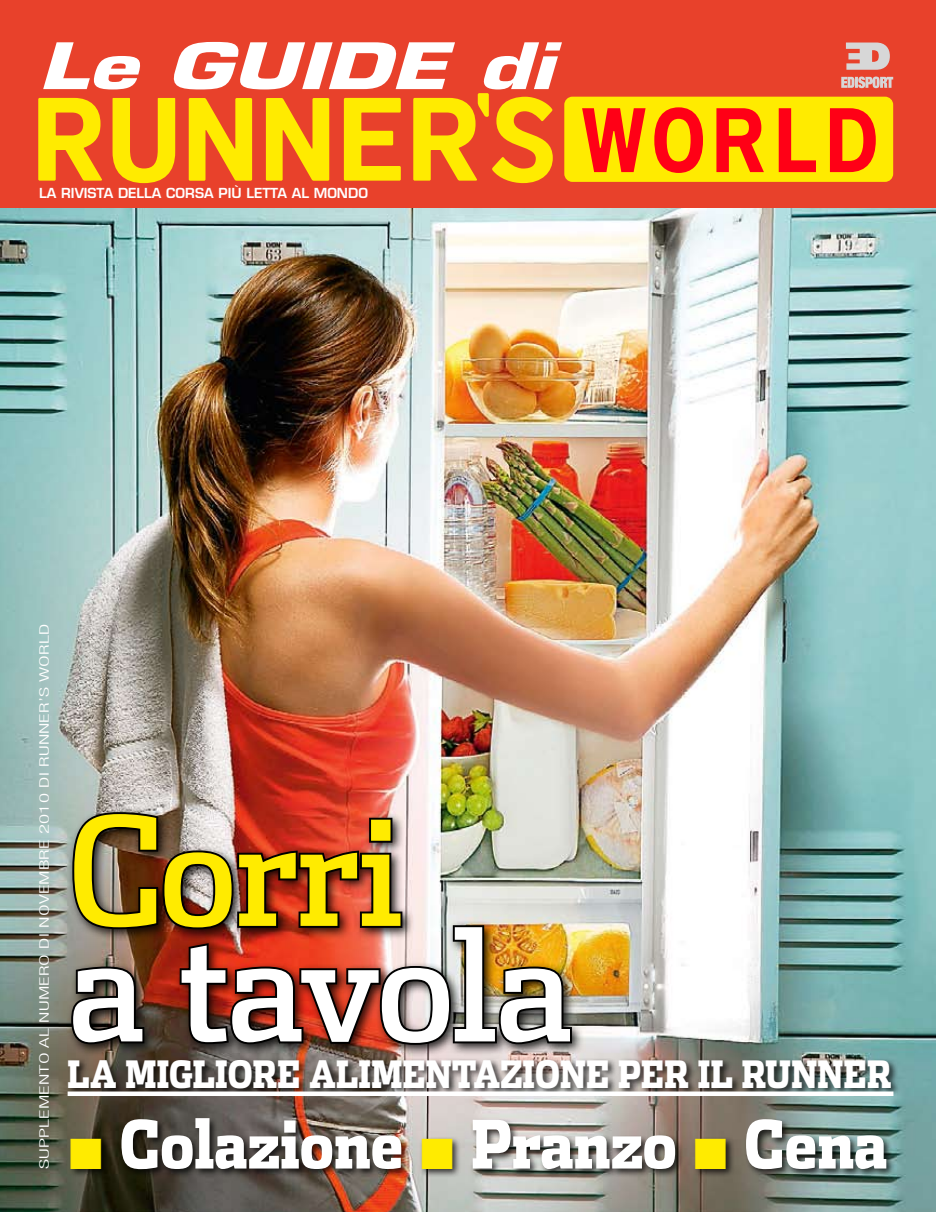
<style>
.page{position:relative;width:936px;height:1212px;background:#fff}
.page>*{position:absolute;margin:0;border:0;box-sizing:border-box;transform-origin:0 0}
.t1{font:151.5px "Dispatch Cond RW";letter-spacing:-.03em;color:#fff;scale:1.06 1}
.t2{font:151.5px "Dispatch Cond RW";letter-spacing:-.02em;color:#ffeb00;scale:1.06 1}
.t3{font:900 66.15px "Dispatch RW";letter-spacing:-.01em;color:#fff;scale:.8 1}
.t4{font:italic 700 62.4px "Eurostile";color:#fff;scale:1.36 1}
.t5{font:900 37.5px "Dispatch RW";letter-spacing:-.01em;color:#fff;scale:.8 1}
.t6{font:600 13.5px "Eurostile";color:#fff}
.t7{font:300 condensed 13.05px "Helvetica Neue";letter-spacing:.01em;color:#fff;scale:1.6 1}
</style>
<div class="page">
<img style="left:1px;top:208px;width:934px;height:1004px">
<div style="left:0;top:0;width:935px;height:208px;background:#e8412b"></div>
<svg style="left:841px;top:43px;width:52px;height:45px"></svg>
<div style="left:68px;top:1115px;width:827px;height:63px;background:#000;opacity:.75"></div>
<div style="left:66px;top:1057px;width:834px;height:40px;background:#000;opacity:.75"></div>
<svg style="left:38px;top:98px;width:64px;height:83px"></svg>
<svg style="left:112px;top:98px;width:63px;height:85px"></svg>
<svg style="left:189px;top:98px;width:63px;height:83px"></svg>
<svg style="left:266px;top:98px;width:63px;height:83px"></svg>
<svg style="left:344px;top:98px;width:57px;height:83px"></svg>
<svg style="left:413px;top:93px;width:139px;height:90px"></svg>
<div style="left:564px;top:97px;width:329px;height:85px;background:#ffeb00;border-radius:8px"></div>
<svg style="left:582px;top:108px;width:63px;height:64px"></svg>
<svg style="left:654px;top:107px;width:49px;height:66px"></svg>
<svg style="left:716px;top:108px;width:47px;height:64px"></svg>
<svg style="left:778px;top:108px;width:37px;height:64px"></svg>
<svg style="left:829px;top:108px;width:46px;height:64px"></svg>
<div style="left:65px;top:806px;width:518px;height:251px;background:#000;opacity:.85"></div>
<img style="left:69px;top:810px;width:505px;height:237px">
<div style="left:68px;top:1091px;width:825px;height:5px;background:#fff"></div>
<svg style="left:71px;top:1138px;width:30px;height:30px"></svg>
<svg style="left:422px;top:1138px;width:30px;height:30px"></svg>
<svg style="left:695px;top:1138px;width:30px;height:30px"></svg>
<h3 class="t4" style="left:38px;top:28px;width:379px">Le GUIDE di</h3>
<p class="t6" style="left:39px;top:185px;width:330px">LA RIVISTA DELLA CORSA PIÙ LETTA AL MONDO</p>
<p class="t7" style="left:37px;top:1169px;width:342px;rotate:-90deg">supplemento al numero di NOVEMBRe 2010 di runner’s world</p>
<h1 class="t2" style="left:67px;top:779px;width:319px">Corri</h1>
<h1 class="t1" style="left:67px;top:894px;width:478px">a tavola</h1>
<h3 class="t5" style="left:67px;top:1047px;width:1032px">LA MIGLIORE ALIMENTAZIONE PER IL RUNNER</h3>
<h2 class="t3" style="left:120px;top:1096px;width:961px">Colazione Pranzo Cena</h2>
</div>
